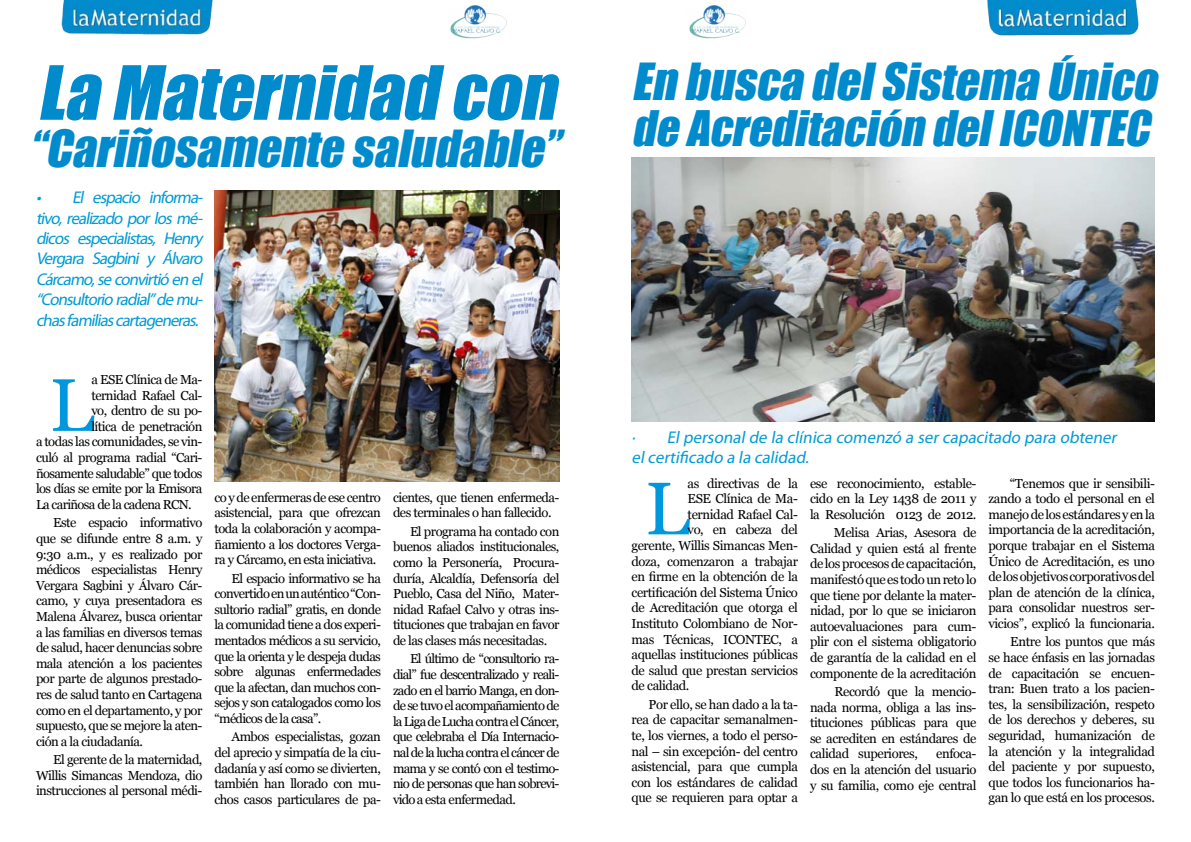
<style>
.page{position:relative;width:1191px;height:842px;background:#fff}
.page>*{position:absolute;margin:0;border:0;box-sizing:border-box;transform-origin:0 0}
.t1{font:74.3px "Georgia";color:#0097dc}
.t2{font:italic 69px "Impact";color:#018bcc}
.t3{font:italic 47px "Impact";color:#018bcc}
.t4{font:italic 45px "Impact";color:#018bcc}
.t5{font:italic 17px/20.4px "Myriad Pro";color:#009bd5}
.t6{font:13px/15.6px "Georgia";letter-spacing:-.03em;color:#000;text-align:justify}
.t7{font:13px "Georgia";letter-spacing:-.05em;color:#000}
</style>
<div class="page">
<img style="left:631px;top:157px;width:524px;height:264px">
<img style="left:61px;top:0;width:1078px;height:39px">
<img style="left:214px;top:190px;width:345px;height:292px">
<h2 class="t2" style="left:37px;top:39px;width:537px">La Maternidad con</h2>
<h3 class="t3" style="left:29px;top:112px;width:544px">“Cariñosamente saludable”</h3>
<h3 class="t5" style="left:36px;top:187px;width:172px;text-align:justify">• El espacio informa&shy;tivo,realizadoporlosmé&shy;dicos especialistas, Henry Vergara Sagbini y Álvaro Cárcamo,seconvirtióenel “Consultorioradial”demu&shy;chasfamiliascartageneras.</h3>
<p class="t6" style="left:91px;top:372px;width:113px">a ESE Clínica de Ma-</p>
<p class="t6" style="left:91px;top:388px;width:113px">ternidad Rafael Cal-</p>
<p class="t6" style="left:91px;top:403px;width:113px">vo, dentro de su po-</p>
<p class="t6" style="left:91px;top:419px;width:113px">lítica de penetración</p>
<p class="t6" style="left:36px;top:434px;width:168px">a todas las comunidades, se vin-</p>
<p class="t6" style="left:36px;top:450px;width:168px">culó al programa radial “Cari-</p>
<p class="t7" style="left:36px;top:465px;width:168px">ñosamente saludable” que todos</p>
<p class="t7" style="left:36px;top:481px;width:168px">los días se emite por la Emisora</p>
<p class="t7" style="left:36px;top:496px;width:157px">La cariñosa de la cadena RCN.</p>
<p class="t6" style="left:36px;top:515px;width:168px;text-indent:17px">Este espacio informativo que se difunde entre 8 a.m. y 9:30 a.m., y es realizado por médicos especialistas Henry Vergara Sagbini y Álvaro Cár&shy;camo, y cuya presentadora es Malena Álvarez, busca orientar a las familias en diversos temas de salud, hacer denuncias sobre mala atención a los pacientes por parte de algunos prestado&shy;res de salud tanto en Cartagena como en el departamento, y por supuesto, que se mejore la aten&shy;ción a la ciudadanía.</p>
<p class="t6" style="left:36px;top:752px;width:168px;text-indent:17px">El gerente de la maternidad, Willis Simancas Mendoza, dio instrucciones al personal médi-</p>
<h1 class="t1" style="left:49px;top:360px;width:46px">L</h1>
<p class="t6" style="left:214px;top:490px;width:168px">co y de enfermeras de ese centro asistencial, para que ofrezcan toda la colaboración y acompa&shy;ñamiento a los doctores Verga&shy;ra y Cárcamo, en esta iniciativa.</p>
<p class="t6" style="left:214px;top:570px;width:168px;text-indent:17px">El espacio informativo se ha convertido en un auténtico “Con&shy;sultorio radial” gratis, en donde la comunidad tiene a dos experi&shy;mentados médicos a su servicio, que la orienta y le despeja dudas sobre algunas enfermedades que la afectan, dan muchos con&shy;sejos y son catalogados como los “médicos de la casa”.</p>
<p class="t6" style="left:214px;top:729px;width:168px;text-indent:17px">Ambos especialistas, gozan del aprecio y simpatía de la ciu&shy;dadanía y así como se divierten, también han llorado con mu&shy;chos casos particulares de pa-</p>
<p class="t6" style="left:393px;top:490px;width:168px">cientes, que tienen enfermeda&shy;des terminales o han fallecido.</p>
<p class="t6" style="left:393px;top:524px;width:168px;text-indent:17px">El programa ha contado con buenos aliados institucionales, como la Personería, Procura&shy;duría, Alcaldía, Defensoría del Pueblo, Casa del Niño, Mater&shy;nidad Rafael Calvo y otras ins&shy;tituciones que trabajan en favor de las clases más necesitadas.</p>
<p class="t6" style="left:393px;top:651px;width:168px;text-indent:17px">El último de “consultorio ra&shy;dial” fue descentralizado y reali&shy;zado en el barrio Manga, en don&shy;de se tuvo el acompañamiento de la Liga de Lucha contra el Cáncer, que celebraba el Día Internacio&shy;nal de la lucha contra el cáncer de mama y se contó con el testimo&shy;nio de personas que han sobrevi&shy;vido a esta enfermedad.</p>
<h3 class="t3" style="left:631px;top:45px;width:539px">En busca delSistema Único</h3>
<h3 class="t4" style="left:631px;top:94px;width:531px">de Acreditación delICONTEC</h3>
<h3 class="t5" style="left:631px;top:426px;width:490px">· Elpersonalde la clínica comenzó a sercapacitado para obtener elcertificado a la calidad.</h3>
<h1 class="t1" style="left:645px;top:464px;width:46px">L</h1>
<p class="t6" style="left:687px;top:475px;width:112px">as directivas de la</p>
<p class="t6" style="left:687px;top:491px;width:112px">ESE Clínica de Ma-</p>
<p class="t6" style="left:687px;top:507px;width:112px">ternidad Rafael Cal-</p>
<p class="t6" style="left:687px;top:522px;width:112px">vo, en cabeza del</p>
<p class="t6" style="left:631px;top:538px;width:168px">gerente, Willis Simancas Men-</p>
<p class="t6" style="left:631px;top:553px;width:168px">doza, comenzaron a trabajar</p>
<p class="t6" style="left:631px;top:569px;width:168px">en firme en la obtención de la</p>
<p class="t6" style="left:631px;top:585px;width:168px">certificación del Sistema Único</p>
<p class="t6" style="left:631px;top:600px;width:168px">de Acreditación que otorga el</p>
<p class="t6" style="left:631px;top:616px;width:168px">Instituto Colombiano de Nor-</p>
<p class="t6" style="left:631px;top:631px;width:168px">mas Técnicas, ICONTEC, a</p>
<p class="t6" style="left:631px;top:647px;width:168px">aquellas instituciones públicas</p>
<p class="t6" style="left:631px;top:663px;width:168px">de salud que prestan servicios</p>
<p class="t6" style="left:631px;top:678px;width:59px">de calidad.</p>
<p class="t6" style="left:631px;top:697px;width:168px;text-indent:17px">Por ello, se han dado a la ta&shy;rea de capacitar semanalmen&shy;te, los viernes, a todo el perso&shy;nal – sin excepción- del centro asistencial, para que cumpla con los estándares de calidad que se requieren para optar a</p>
<p class="t6" style="left:810px;top:475px;width:168px">ese reconocimiento, estable&shy;cido en la Ley 1438 de 2011 y la Resolución 0123 de 2012.</p>
<p class="t6" style="left:810px;top:525px;width:168px;text-indent:24px">Melisa Arias, Asesora de Calidad y quien está al frente de los procesos de capacitación, manifestó que es todo un reto lo que tiene por delante la mater&shy;nidad, por lo que se iniciaron autoevaluaciones para cum&shy;plir con el sistema obligatorio de garantía de la calidad en el componente de la acreditación</p>
<p class="t6" style="left:810px;top:684px;width:168px;text-indent:25px">Recordó que la mencio&shy;nada norma, obliga a las ins&shy;tituciones públicas para que se acrediten en estándares de calidad superiores,</p>
<p class="t6" style="left:988px;top:475px;width:168px;text-indent:21px">“Tenemos que ir sensibili&shy;zando a todo el personal en el manejo de los estándares y en la importancia de la acreditación, porque trabajar en el Sistema Único de Acreditación, es uno de los objetivos corporativos del plan de atención de la clínica, para consolidar nuestros ser&shy;vicios”, explicó la funcionaria.</p>
<p class="t6" style="left:988px;top:634px;width:168px;text-indent:22px">Entre los puntos que más se hace énfasis en las jornadas de capacitación se encuen&shy;tran: Buen trato a los pacien&shy;tes, la sensibilización, respeto de los derechos y deberes, su seguridad, humanización de la atención y la integralidad del paciente y por supuesto, que todos los funcionarios ha&shy;gan lo que está en los procesos.</p>
<p class="t6" style="left:810px;top:746px;width:168px;text-indent:126px">enfoca&shy;dos en la atención del usuario y su familia, como eje central</p>
</div>
